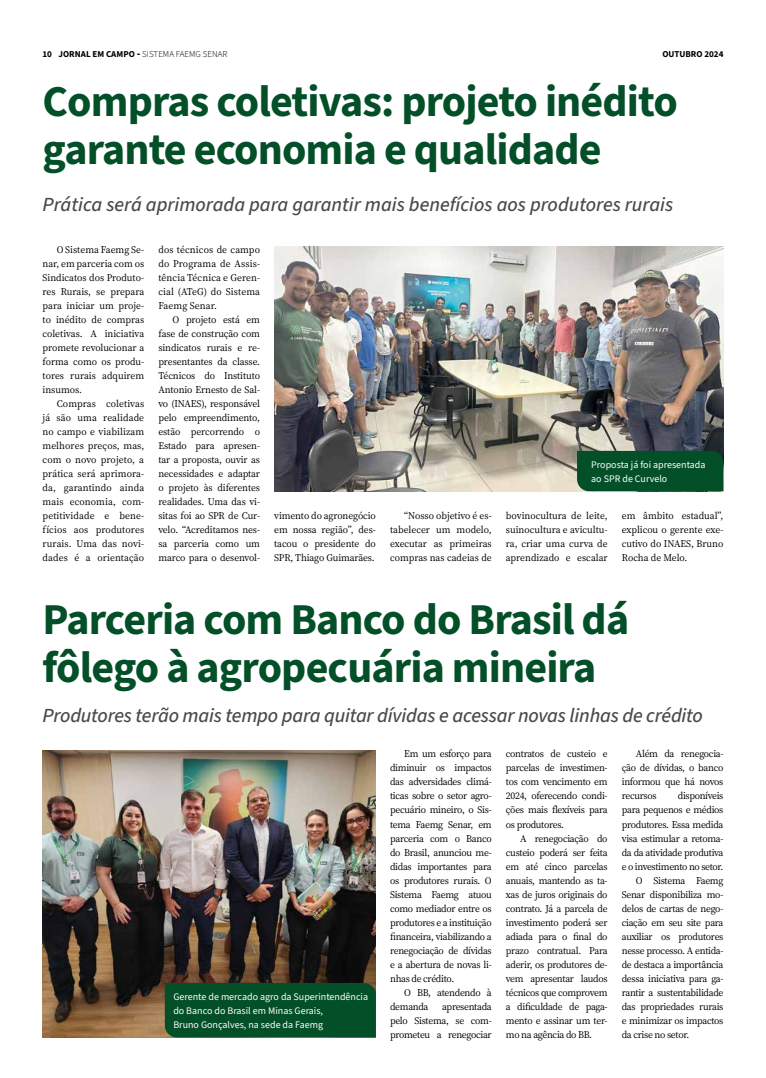
<style>
.page{position:relative;width:766px;height:1078px;background:#fff}
.page>*{position:absolute;margin:0;border:0;box-sizing:border-box;transform-origin:0 0}
.t1{font:700 44px/48px "Source Sans 3";letter-spacing:-.02em;color:#034f28}
.t2{font:italic 500 20px "Source Sans 3";letter-spacing:-.01em;color:#4a4a49}
.t3{font:10px/14px "Source Serif 436 pt";letter-spacing:-.03em;color:#000;text-align:justify}
.t4{font:10px/14px "Source Sans 3";color:#fff}
.t5{font:300 9px "Source Sans 3";color:#000}
.t6{font:700 9px "Source Sans 3";color:#000}
.s1{font-weight:700}
.s2{font-family:"Ubuntu";font-weight:700}
</style>
<div class="page">
<img style="left:274px;top:246px;width:449px;height:245px">
<div style="left:577px;top:451px;width:146px;height:40px;background:#034f28"></div>
<img style="left:43px;top:750px;width:333px;height:287px">
<div style="left:165px;top:982px;width:211px;height:55px;background:#034f28"></div>
<p class="t5" style="left:43px;top:49px;width:186px"><span class="s1">10 JORNAL EM CAMPO</span> <span class="s2">-</span> SISTEMA FAEMG SENAR</p>
<p class="t6" style="left:662px;top:48px;width:63px">OUTUBRO 2024</p>
<h1 class="t1" style="left:43px;top:77px;width:636px">Compras coletivas: projeto inédito garante economia e qualidade</h1>
<h2 class="t2" style="left:43px;top:192px;width:632px">Prática será aprimorada para garantir mais benefícios aos produtores rurais</h2>
<p class="t3" style="left:43px;top:242px;width:103px;text-indent:14px">O Sistema Faemg Se&shy;nar, em parceria com os Sindicatos dos Produto&shy;res Rurais, se prepara para iniciar um proje&shy;to inédito de compras coletivas. A iniciativa promete revolucionar a forma como os produ&shy;tores rurais adquirem insumos.</p>
<p class="t3" style="left:43px;top:396px;width:103px;text-indent:14px">Compras coletivas já são uma realidade no campo e viabilizam melhores preços, mas, com o novo projeto, a prática será aprimora&shy;da, garantindo ainda mais economia, com&shy;petitividade e bene&shy;fícios aos produtores rurais. Uma das novi&shy;dades é a orientação</p>
<p class="t3" style="left:158px;top:242px;width:103px">dos técnicos de campo do Programa de Assis&shy;tência Técnica e Geren&shy;cial (ATeG) do Sistema Faemg Senar.</p>
<p class="t3" style="left:158px;top:312px;width:103px;text-indent:14px">O projeto está em fase de construção com sindicatos rurais e re&shy;presentantes da classe.<br>Técnicos do Instituto Antonio Ernesto de Sal&shy;vo (INAES), responsável pelo empreendimento, estão percorrendo o Estado para apresen&shy;tar a proposta, ouvir as necessidades e adaptar o projeto às diferentes realidades. Uma das vi&shy;sitas foi ao SPR de Cur&shy;velo. “Acreditamos nes&shy;sa parceria como um marco para o desenvol-</p>
<p class="t4" style="left:591px;top:457px;width:116px">Proposta já foi apresentada ao SPR de Curvelo</p>
<p class="t3" style="left:390px;top:508px;width:103px;text-indent:14px">“Nosso objetivo é es&shy;tabelecer um modelo, executar as primeiras compras nas cadeias de</p>
<p class="t3" style="left:506px;top:508px;width:103px">bovinocultura de leite, suinocultura e avicultu&shy;ra, criar uma curva de aprendizado e escalar</p>
<p class="t3" style="left:621px;top:508px;width:103px">em âmbito estadual”, explicou o gerente exe&shy;cutivo do INAES, Bruno Rocha de Melo.</p>
<h1 class="t1" style="left:43px;top:595px;width:588px">Parceria com Banco do Brasil dá fôlego à agropecuária mineira</h1>
<h2 class="t2" style="left:43px;top:702px;width:661px">Produtores terão mais tempo para quitar dívidas e acessar novas linhas de crédito</h2>
<p class="t3" style="left:390px;top:746px;width:103px;text-indent:14px">Em um esforço para diminuir os impactos das adversidades climá&shy;ticas sobre o setor agro&shy;pecuário mineiro, o Sis&shy;tema Faemg Senar, em parceria com o Banco do Brasil, anunciou me&shy;didas importantes para os produtores rurais. O Sistema Faemg atuou como mediador entre os produtores e a instituição financeira, viabilizando a renegociação de dívidas e a abertura de novas li&shy;nhas de crédito.</p>
<p class="t3" style="left:390px;top:984px;width:103px;text-indent:14px">O BB, atendendo à demanda</p>
<p class="t3" style="left:274px;top:508px;width:103px">vimento do agronegócio em nossa região”, des&shy;tacou o presidente do SPR, Thiago Guimarães.</p>
<p class="t3" style="left:621px;top:746px;width:103px;text-indent:14px">Além da renegocia&shy;ção de dívidas, o banco informou que há novos recursos</p>
<p class="t3" style="left:506px;top:746px;width:103px">contratos de custeio e parcelas de investimen&shy;tos com vencimento em 2024, oferecendo condi&shy;ções mais flexíveis para os produtores.</p>
<p class="t3" style="left:506px;top:830px;width:103px;text-indent:14px">A renegociação do custeio poderá ser feita em até cinco parcelas anuais, mantendo as ta&shy;xas de juros originais do contrato. Já a parcela de investimento poderá ser adiada para o final do prazo contratual. Para aderir, os produtores de&shy;vem apresentar laudos técnicos que comprovem a dificuldade de paga&shy;mento e assinar um ter&shy;mo na agência do BB.</p>
<p class="t3" style="left:677px;top:788px;width:47px">disponíveis</p>
<p class="t3" style="left:621px;top:802px;width:103px">para pequenos e médios</p>
<p class="t3" style="left:621px;top:816px;width:103px">produtores. Essa medida</p>
<p class="t3" style="left:621px;top:830px;width:103px">visa estimular a retoma-</p>
<p class="t3" style="left:621px;top:844px;width:103px">da da atividade produtiva</p>
<p class="t3" style="left:621px;top:858px;width:103px">e o investimento no setor.</p>
<p class="t3" style="left:635px;top:872px;width:89px">O Sistema Faemg</p>
<p class="t3" style="left:621px;top:886px;width:103px">Senar disponibiliza mo-</p>
<p class="t3" style="left:621px;top:900px;width:103px">delos de cartas de nego-</p>
<p class="t3" style="left:621px;top:914px;width:103px">ciação em seu site para</p>
<p class="t3" style="left:621px;top:928px;width:103px">auxiliar os produtores</p>
<p class="t3" style="left:621px;top:942px;width:103px">nesse processo. A entida-</p>
<p class="t3" style="left:621px;top:956px;width:103px">de destaca a importância</p>
<p class="t3" style="left:621px;top:970px;width:103px">dessa iniciativa para ga-</p>
<p class="t3" style="left:621px;top:984px;width:103px">rantir a sustentabilidade</p>
<p class="t3" style="left:621px;top:998px;width:103px">das propriedades rurais</p>
<p class="t3" style="left:621px;top:1012px;width:103px">e minimizar os impactos</p>
<p class="t3" style="left:621px;top:1026px;width:69px">da crise no setor.</p>
<p class="t4" style="left:173px;top:989px;width:196px">Gerente de mercado agro da Superintendência do Banco do Brasil em Minas Gerais,<br>Bruno Gonçalves, na sede da Faemg</p>
<p class="t3" style="left:390px;top:998px;width:103px;text-indent:52px">apresentada pelo Sistema, se com&shy;prometeu a renegociar</p>
</div>
